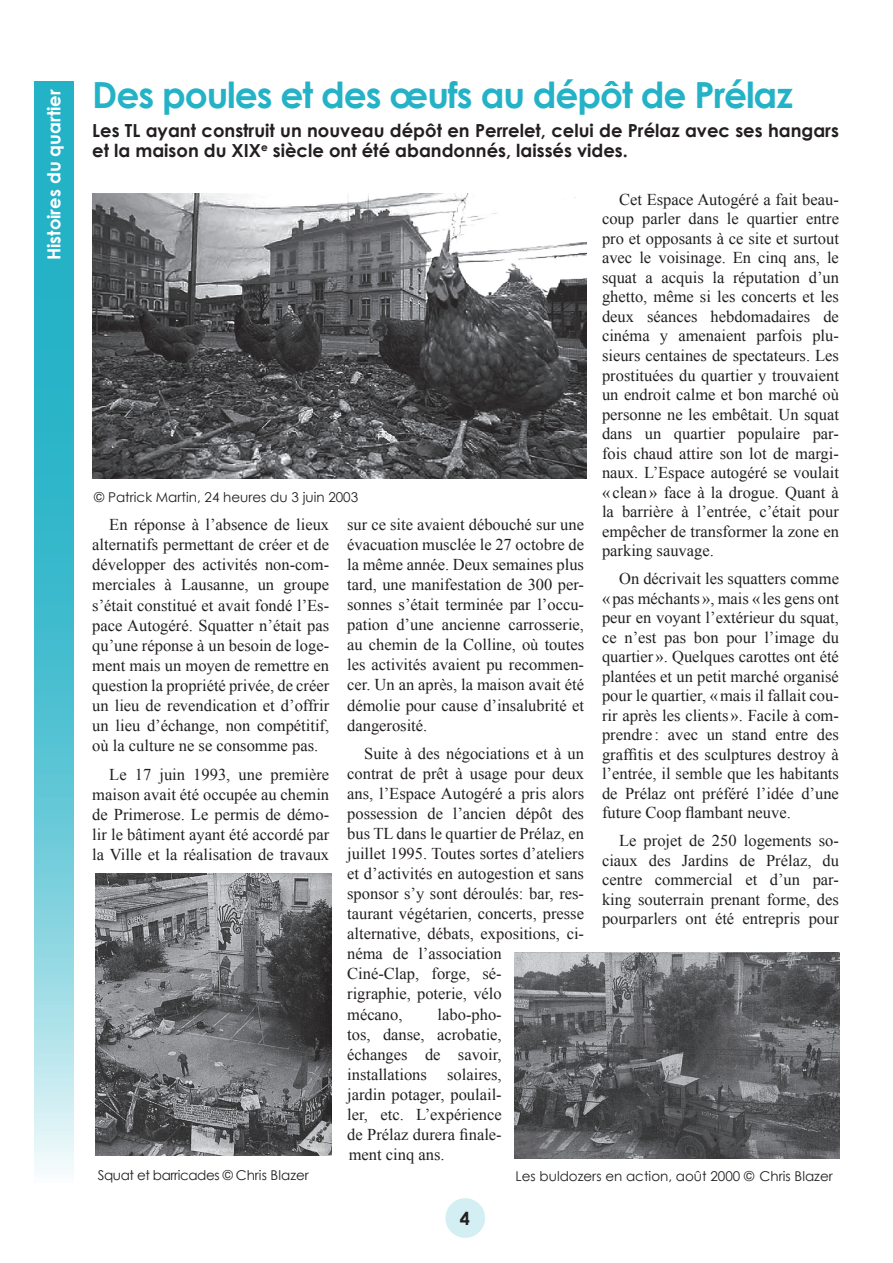
<style>
.page{position:relative;width:893px;height:1263px;background:#fff}
.page>*{position:absolute;margin:0;border:0;box-sizing:border-box;transform-origin:0 0}
.t1{font:700 36px "Century Gothic";letter-spacing:-.03em;color:#24b2c7}
.t2{font:700 18px/20.2px "Century Gothic";color:#231f20}
.t3{font:700 18px "Century Gothic";color:#fff}
.t4{font:16.5px/20.1px "Times New Roman";color:#231f20;text-align:justify}
.t5{font:13.5px "Century Gothic";color:#231f20}
.t6{font:13.5px "Century Gothic";letter-spacing:-.03em;color:#231f20}
</style>
<div class="page">
<svg style="left:34px;top:81px;width:40px;height:1089px;background:#59c4d4"></svg>
<div style="left:445px;top:1198px;width:40px;height:40px;background:#d4eff4;border-radius:50%"></div>
<img style="left:514px;top:952px;width:325px;height:206px">
<img style="left:96px;top:873px;width:236px;height:283px">
<img style="left:92px;top:193px;width:495px;height:286px">
<p class="t3" style="left:40px;top:260px;width:173px;rotate:-90deg">Histoires du quartier</p>
<h1 class="t1" style="left:92px;top:67px;width:702px">Des poules et des œufs au dépôt de Prélaz</h1>
<p class="t2" style="left:92px;top:119px;width:748px">Les TL ayant construit un nouveau dépôt en Perrelet, celui de Prélaz avec ses hangars et la maison du XIX<sup>e</sup> siècle ont été abandonnés, laissés vides.</p>
<p class="t4" style="left:602px;top:189px;width:238px;line-height:19.5px;text-indent:17px">Cet Espace Autogéré a fait beau&shy;coup parler dans le quartier entre pro et opposants à ce site et surtout avec le voisinage. En cinq ans, le squat a acquis la réputation d’un ghetto, même si les concerts et les deux séances hebdomadaires de cinéma y amenaient parfois plu&shy;sieurs centaines de spectateurs. Les prostituées du quartier y trouvaient un endroit calme et bon marché où personne ne les embêtait. Un squat dans un quartier populaire par&shy;fois chaud attire son lot de margi&shy;naux. L’Espace autogéré se voulait «clean» face à la drogue. Quant à la barrière à l’entrée, c’était pour empêcher de transformer la zone en parking sauvage.</p>
<p class="t4" style="left:602px;top:568px;width:238px;line-height:19.5px;text-indent:17px">On décrivait les squatters comme « pas méchants », mais «les gens ont peur en voyant l’extérieur du squat, ce n’est pas bon pour l’image du quartier». Quelques carottes ont été plantées et un petit marché organisé pour le quartier, «mais il fallait cou&shy;rir après les clients». Facile à com&shy;prendre : avec un stand entre des graffitis et des sculptures destroy à l’entrée, il semble que les habitants de Prélaz ont préféré l’idée d’une future Coop flambant neuve.</p>
<p class="t4" style="left:602px;top:830px;width:238px;line-height:19.5px;text-indent:17px">Le projet de 250 logements so&shy;ciaux des Jardins de Prélaz, du centre commercial et d’un par&shy;king souterrain prenant forme, des pourparlers ont été entrepris pour</p>
<p class="t5" style="left:94px;top:487px;width:265px">© Patrick Martin, 24 heures du 3 juin 2003</p>
<p class="t4" style="left:347px;top:514px;width:238px">sur ce site avaient débouché sur une évacuation musclée le 27 octobre de la même année. Deux semaines plus tard, une manifestation de 300 per&shy;sonnes s’était terminée par l’occu&shy;pation d’une ancienne carrosserie, au chemin de la Colline, où toutes les activités avaient pu recommen&shy;cer. Un an après, la maison avait été démolie pour cause d’insalubrité et dangerosité.</p>
<p class="t4" style="left:347px;top:743px;width:238px;text-align:left;text-indent:17px">Suite à des négociations et à un contrat de prêt à usage pour deux ans, l’Espace Autogéré a pris alors possession de l’ancien dépôt des bus TL dans le quartier de Prélaz, en juillet 1995. Toutes sortes d’ateliers et d’activités en autogestion et sans sponsor s’y sont déroulés: bar, res&shy;taurant végétarien, concerts, presse alternative, débats, expositions, ci&shy;néma de l’association<br>Ciné-Clap, forge, sé-<br>rigraphie, poterie, vélo<br>mécano,</p>
<p class="t4" style="left:92px;top:514px;width:238px;text-indent:17px">En réponse à l’absence de lieux alternatifs permettant de créer et de développer des activités non-com&shy;merciales à Lausanne, un groupe s’était constitué et avait fondé l’Es&shy;pace Autogéré. Squatter n’était pas qu’une réponse à un besoin de loge&shy;ment mais un moyen de remettre en question la propriété privée, de créer un lieu de revendication et d’offrir un lieu d’échange, non compétitif, où la culture ne se consomme pas.</p>
<p class="t4" style="left:92px;top:764px;width:238px;text-indent:17px">Le 17 juin 1993, une première maison avait été occupée au chemin de Primerose. Le permis de démo&shy;lir le bâtiment ayant été accordé par la Ville et la réalisation de travaux</p>
<p class="t4" style="left:347px;top:1004px;width:156px;text-indent:90px">labo-pho&shy;tos, danse, acrobatie, échanges de savoir, installations solaires, jardin potager, poulail&shy;ler, etc. L’expérience de Prélaz durera finale&shy;ment cinq ans.</p>
<p class="t6" style="left:98px;top:1166px;width:213px">Squat et barricades © Chris Blazer</p>
<p class="t5" style="left:516px;top:1167px;width:319px">Les buldozers en action, août 2000 © Chris Blazer</p>
<p class="t2" style="left:460px;top:1207px;width:12px">4</p>
</div>
